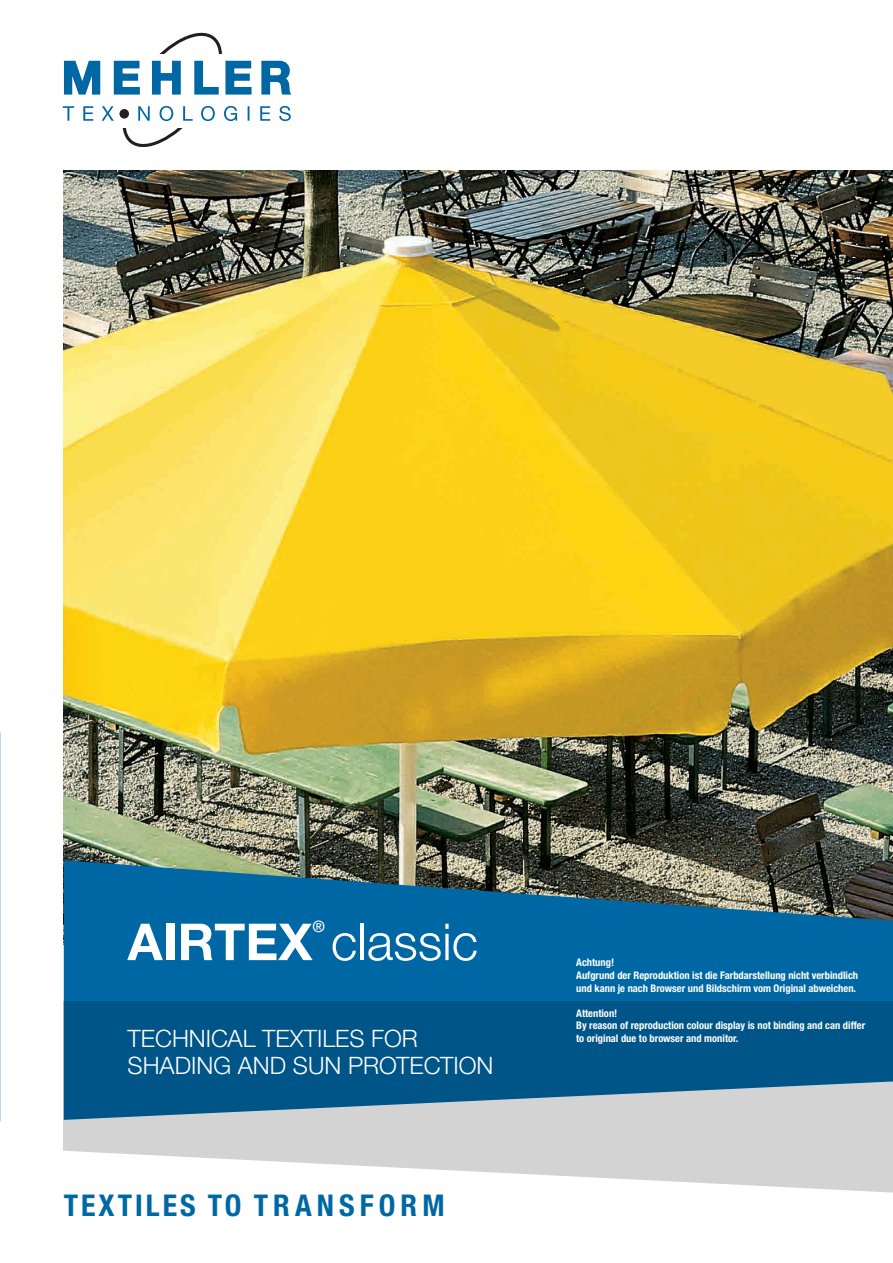
<style>
.page{position:relative;width:893px;height:1263px;background:#fff}
.page>*{position:absolute;margin:0;border:0;box-sizing:border-box;transform-origin:0 0}
.t1{font:300 51px "Helvetica Neue LTW1 G";color:#fff}
.t2{font:700 condensed 30px "Helvetica Neue LTW1 G";letter-spacing:.135em;color:#0067a5}
.t3{font:300 24px/27px "Helvetica Neue LTW1 G";color:#fff}
.t4{font:500 15.75px "Helvetica Neue LTW1 G";color:#fff}
.t5{font:700 condensed 10.5px/12.6px "Helvetica Neue LTW1 G";color:#fff}
.s1{font-weight:700}
</style>
<div class="page">
<img style="left:64px;top:170px;width:829px;height:690px">
<svg style="left:0;top:1001px;width:1px;height:121px"></svg>
<svg style="left:64px;top:860px;width:829px;height:141px;background:#166794"></svg>
<svg style="left:64px;top:1001px;width:829px;height:192px;background:#6a96b0"></svg>
<svg style="left:160px;top:32px;width:62px;height:21px"></svg>
<svg style="left:122px;top:128px;width:61px;height:20px"></svg>
<svg style="left:63px;top:106px;width:228px;height:15px"></svg>
<svg style="left:64px;top:60px;width:228px;height:35px"></svg>
<h3 class="t4" style="left:312px;top:917px;width:14px">®</h3>
<h1 class="t1" style="left:128px;top:911px;width:352px"><span class="s1">AIRTEX</span> classic</h1>
<h3 class="t3" style="left:128px;top:1025px;width:367px">TECHNICAL TEXTILES FOR<br>SHADING AND SUN PROTECTION</h3>
<h2 class="t2" style="left:64px;top:1187px;width:382px">TEXTILES TO TRANSFORM</h2>
<p class="t5" style="left:576px;top:956px;width:284px">Achtung!<br>Aufgrund der Reproduktion ist die Farbdarstellung nicht verbindlich und kann je nach Browser und Bildschirm vom Original abweichen.</p>
<p class="t5" style="left:576px;top:1007px;width:290px">Attention!<br>By reason of reproduction colour display is not binding and can differ to original due to browser and monitor.</p>
</div>
